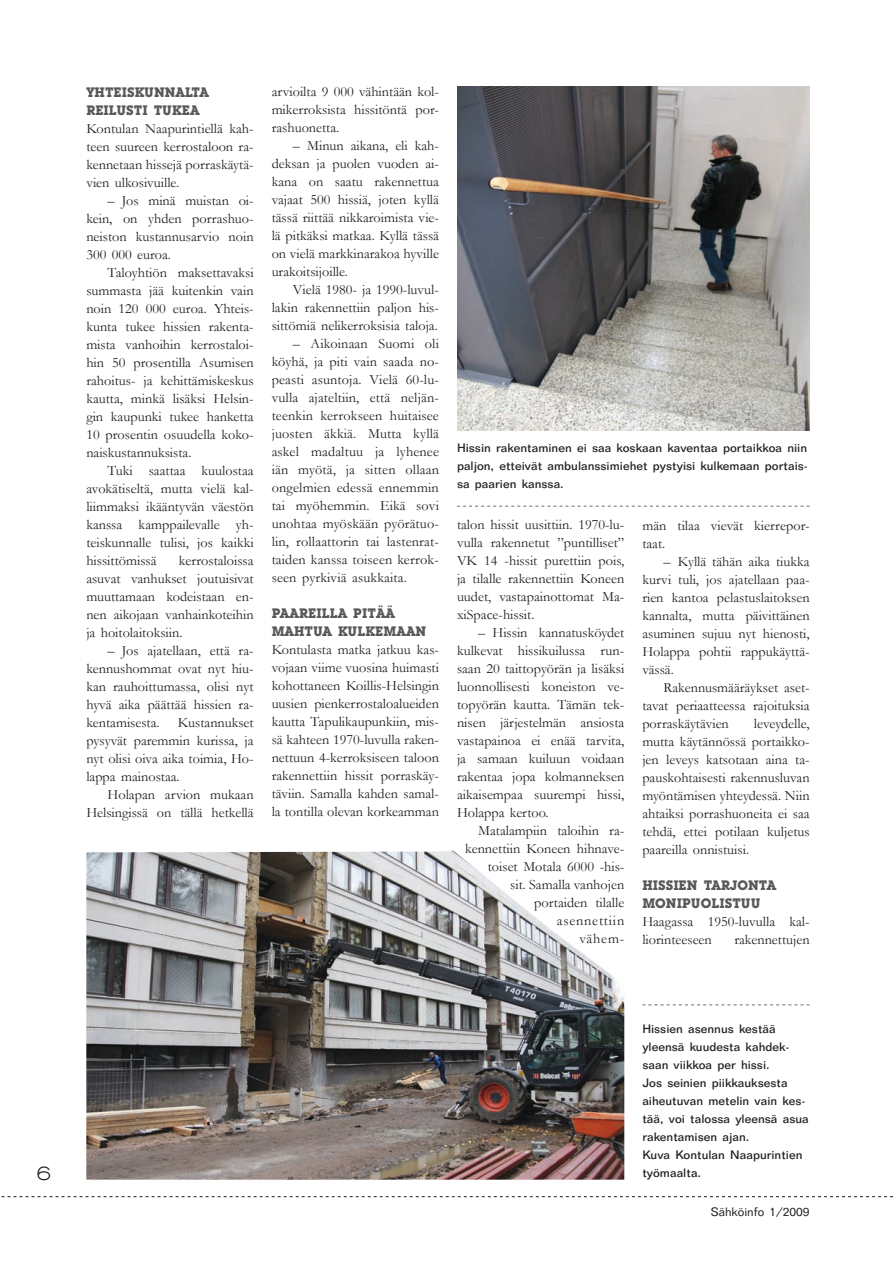
<style>
.page{position:relative;width:896px;height:1266px;background:#fff}
.page>*{position:absolute;margin:0;border:0;box-sizing:border-box;transform-origin:0 0}
.t1{font:14.25px/18px "Garamond";color:#231f20;text-align:justify}
.t2{font:700 13.5px/18px "Lubalin Graph IT Cby BT";color:#57585a}
.t3{font:500 12px/18px "Folio BT";color:#231f20}
.t4{font:12px "Folio BT";color:#231f20}
</style>
<div class="page">
<svg style="left:1px;top:1196px;width:893px;height:1px"></svg>
<img style="left:457px;top:86px;width:352px;height:344px">
<img style="left:86px;top:850px;width:538px;height:329px">
<svg style="left:642px;top:1004px;width:167px;height:1px"></svg>
<svg style="left:457px;top:506px;width:352px;height:1px"></svg>
<p class="t2" style="left:86px;top:83px;width:124px">YHTEISKUNNALTA<br>REILUSTI TUKEA</p>
<p class="t1" style="left:86px;top:119px;width:169px">Kontulan Naapurintiellä kah&shy;teen suureen kerrostaloon ra&shy;kennetaan hissejä porraskäytä&shy;vien ulkosivuille.</p>
<p class="t1" style="left:86px;top:191px;width:169px;text-indent:21px">– Jos minä muistan oi&shy;kein, on yhden porrashuo&shy;neiston kustannusarvio noin 300 000 euroa.</p>
<p class="t1" style="left:86px;top:263px;width:169px;text-indent:21px">Taloyhtiön maksettavaksi summasta jää kuitenkin vain noin 120 000 euroa. Yhteis&shy;kunta tukee hissien rakenta&shy;mista vanhoihin kerrostaloi&shy;hin 50 prosentilla Asumisen rahoitus- ja kehittämiskeskus kautta, minkä lisäksi Helsin&shy;gin kaupunki tukee hanketta 10 prosentin osuudella koko&shy;naiskustannuksista.</p>
<p class="t1" style="left:86px;top:461px;width:169px;text-indent:21px">Tuki saattaa kuulostaa avokätiseltä, mutta vielä kal&shy;liimmaksi ikääntyvän väestön kanssa kamppailevalle yh&shy;teiskunnalle tulisi, jos kaikki hissittömissä</p>
<p class="t1" style="left:86px;top:551px;width:169px;text-indent:93px">kerrostaloissa asuvat vanhukset joutuisivat muuttamaan kodeistaan en&shy;nen aikojaan vanhainkoteihin ja hoitolaitoksiin.</p>
<p class="t1" style="left:86px;top:641px;width:169px;text-indent:21px">– Jos ajatellaan, että ra&shy;kennushommat ovat nyt hiu&shy;kan rauhoittumassa, olisi nyt hyvä aika päättää hissien ra&shy;kentamisesta.</p>
<p class="t1" style="left:86px;top:713px;width:169px;text-indent:91px">Kustannukset pysyvät paremmin kurissa, ja nyt olisi oiva aika toimia, Ho&shy;lappa mainostaa.</p>
<p class="t1" style="left:86px;top:785px;width:169px;text-align:right">Holapan arvion mukaan<br>Helsingissä on tällä hetkellä</p>
<p class="t1" style="left:271px;top:82px;width:169px">arvioilta 9 000 vähintään kol&shy;mikerroksista hissitöntä por&shy;rashuonetta.</p>
<p class="t1" style="left:271px;top:136px;width:169px;text-indent:21px">– Minun aikana, eli kah&shy;deksan ja puolen vuoden ai&shy;kana on saatu rakennettua vajaat 500 hissiä, joten kyllä tässä riittää nikkaroimista vie&shy;lä pitkäksi matkaa. Kyllä tässä on vielä markkinarakoa hyville urakoitsijoille.</p>
<p class="t1" style="left:271px;top:280px;width:169px;text-indent:21px">Vielä 1980- ja 1990-luvul&shy;lakin rakennettiin paljon his&shy;sittömiä nelikerroksisia taloja.</p>
<p class="t1" style="left:271px;top:334px;width:169px;text-indent:21px">– Aikoinaan Suomi oli köyhä, ja piti vain saada no&shy;peasti asuntoja. Vielä 60-lu&shy;vulla ajateltiin, että neljän&shy;teenkin kerrokseen huitaisee juosten äkkiä. Mutta kyllä askel madaltuu ja lyhenee iän myötä, ja sitten ollaan ongelmien edessä ennemmin tai myöhemmin. Eikä sovi unohtaa myöskään pyörätuo&shy;lin, rollaattorin tai lastenrat&shy;taiden kanssa toiseen kerrok&shy;seen pyrkiviä asukkaita.</p>
<p class="t2" style="left:271px;top:604px;width:156px">PAAREILLA PITÄÄ<br>MAHTUA KULKEMAAN</p>
<p class="t1" style="left:271px;top:640px;width:169px">Kontulasta matka jatkuu kas&shy;vojaan viime vuosina huimasti kohottaneen Koillis-Helsingin uusien pienkerrostaloalueiden kautta Tapulikaupunkiin, mis&shy;sä kahteen 1970-luvulla raken&shy;nettuun 4-kerroksiseen taloon rakennettiin hissit porraskäy&shy;täviin. Samalla kahden samal&shy;la tontilla olevan korkeamman</p>
<p class="t3" style="left:457px;top:438px;width:352px;text-align:justify">Hissin rakentaminen ei saa koskaan kaventaa portaikkoa niin paljon, etteivät ambulanssimiehet pystyisi kulkemaan portais&shy;sa paarien kanssa.</p>
<p class="t1" style="left:642px;top:515px;width:169px">män tilaa vievät kierrepor&shy;taat.</p>
<p class="t1" style="left:642px;top:551px;width:169px;text-indent:21px">– Kyllä tähän aika tiukka kurvi tuli, jos ajatellaan paa&shy;rien kantoa pelastuslaitoksen kannalta, mutta päivittäinen asuminen sujuu nyt hienosti, Holappa pohtii rappukäyttä&shy;vässä.</p>
<p class="t1" style="left:642px;top:677px;width:169px;text-indent:21px">Rakennusmääräykset aset&shy;tavat periaatteessa rajoituksia porraskäytävien</p>
<p class="t1" style="left:457px;top:515px;width:169px">talon hissit uusittiin. 1970-lu&shy;vulla rakennetut ”puntilliset” VK 14 -hissit purettiin pois, ja tilalle rakennettiin Koneen uudet, vastapainottomat Ma&shy;xiSpace-hissit.</p>
<p class="t1" style="left:457px;top:623px;width:169px;text-indent:21px">– Hissin kannatusköydet kulkevat hissikuilussa run&shy;saan 20 taittopyörän ja lisäksi luonnollisesti koneiston ve&shy;topyörän kautta. Tämän tek&shy;nisen järjestelmän ansiosta vastapainoa ei enää tarvita, ja samaan kuiluun voidaan rakentaa jopa kolmanneksen aikaisempaa suurempi hissi, Holappa kertoo.</p>
<p class="t1" style="left:465px;top:821px;width:160px;text-align:right">Matalampiin taloihin ra&shy;kennettiin Koneen hihnave&shy;toiset Motala 6000 -his-<br>sit. Samalla vanhojen portaiden tilalle asennettiin<br>vähem-</p>
<p class="t1" style="left:642px;top:713px;width:169px;text-indent:111px">leveydelle, mutta käytännössä portaikko&shy;jen leveys katsotaan aina ta&shy;pauskohtaisesti rakennusluvan myöntämisen yhteydessä. Niin ahtaiksi porrashuoneita ei saa tehdä, ettei potilaan kuljetus paareilla onnistuisi.</p>
<p class="t2" style="left:642px;top:875px;width:135px">HISSIEN TARJONTA<br>MONIPUOLISTUU</p>
<p class="t1" style="left:642px;top:911px;width:169px">Haagassa 1950-luvulla kal&shy;liorinteeseen</p>
<p class="t1" style="left:734px;top:929px;width:77px">rakennettujen</p>
<p class="t3" style="left:642px;top:1019px;width:168px">Hissien asennus kestää yleensä kuudesta kahdek&shy;saan viikkoa per hissi.<br>Jos seinien piikkauksesta aiheutuvan metelin vain kes&shy;tää, voi talossa yleensä asua rakentamisen ajan.<br>Kuva Kontulan Naapurintien työmaalta.</p>
<p class="t4" style="left:710px;top:1204px;width:100px">Sähköinfo 1/2009</p>
</div>
